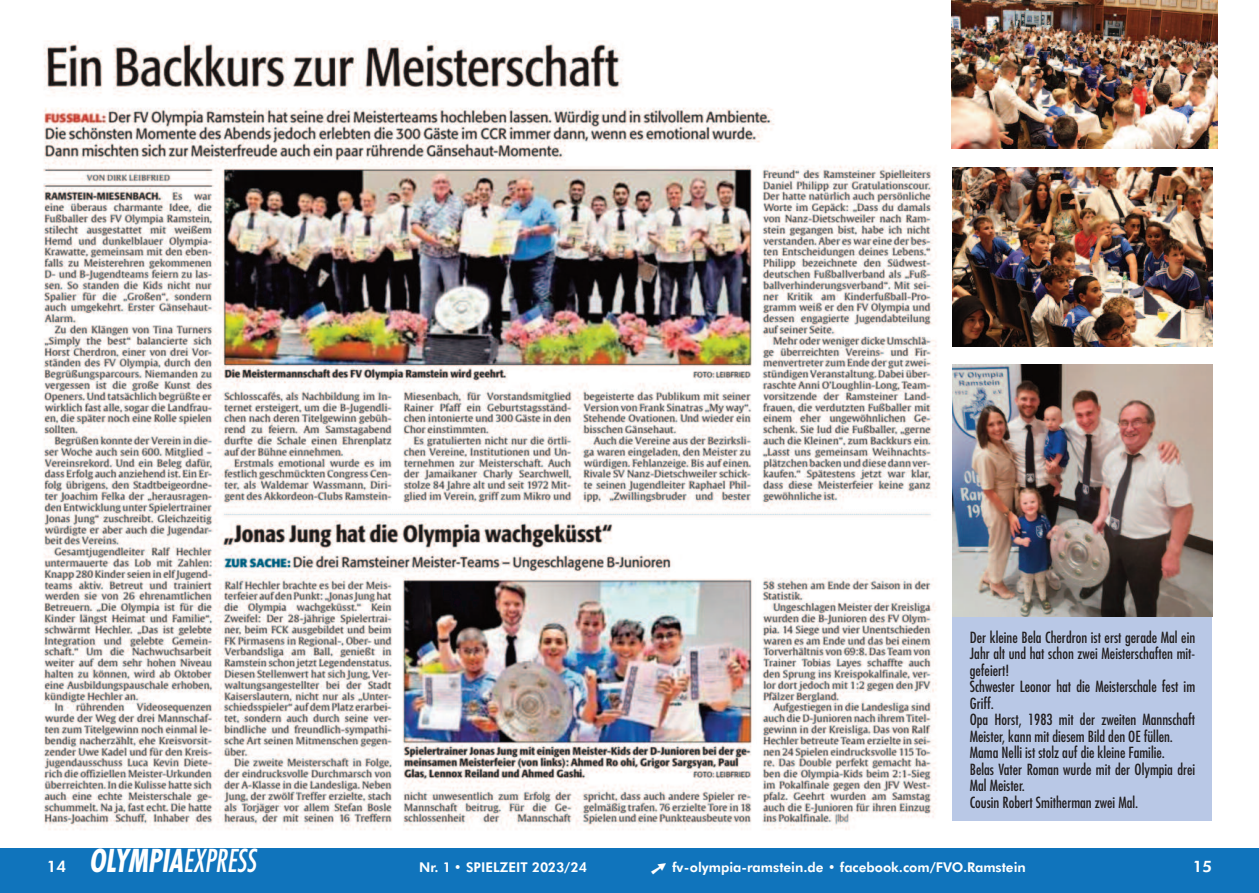
<style>
.page{position:relative;width:1259px;height:893px;background:#fff}
.page>*{position:absolute;margin:0;border:0;box-sizing:border-box;transform-origin:0 0}
.t1{font:italic 700 condensed 30.75px "Futura";color:#fff;scale:.9 1}
.t2{font:800 15.75px "Futura BT";color:#fff}
.t3{font:condensed 15px/16.5px "Futura";color:#231f20}
.t4{font:800 13.5px "Futura BT";color:#fff}
.s1{font-family:"Futura BT";font-weight:800;font-style:normal;font-stretch:normal;font-size:15.75px}
.s2{font-weight:400}
</style>
<div class="page">
<div style="left:629px;top:848px;width:630px;height:45px;background:#1074bc"></div>
<div style="left:0;top:848px;width:629px;height:45px;background:#1074bc"></div>
<img style="left:43px;top:40px;width:894px;height:790px">
<div style="left:952px;top:364px;width:260px;height:457px;background:#b9c8e6"></div>
<img style="left:952px;top:364px;width:260px;height:252px">
<img style="left:951px;top:0;width:266px;height:148px">
<img style="left:952px;top:167px;width:260px;height:179px">
<h1 class="t1" style="left:47px;top:847px;width:234px"><span class="s1">14</span> OLYMPIA<span class="s2">EXPRESS</span></h1>
<p class="t3" style="left:969px;top:630px;width:227px">Der kleine Bela Cherdron ist erst gerade Mal ein Jahr alt und hat schon zwei Meisterschaften mit&shy;gefeiert!<br>Schwester Leonor hat die Meisterschale fest im Griff.<br>Opa Horst, 1983 mit der zweiten Mannschaft Meister, kann mit diesem Bild den OE füllen.<br>Mama Nelli ist stolz auf die kleine Familie.<br>Belas Vater Roman wurde mit der Olympia drei Mal Meister.<br>Cousin Robert Smitherman zwei Mal.</p>
<p class="t4" style="left:419px;top:861px;width:169px">Nr. 1 • SPIELZEIT 2023/24</p>
<p class="t4" style="left:672px;top:861px;width:355px">fv-olympia-ramstein.de • facebook.com/FVO.Ramstein</p>
<p class="t2" style="left:1193px;top:860px;width:21px">15</p>
</div>
